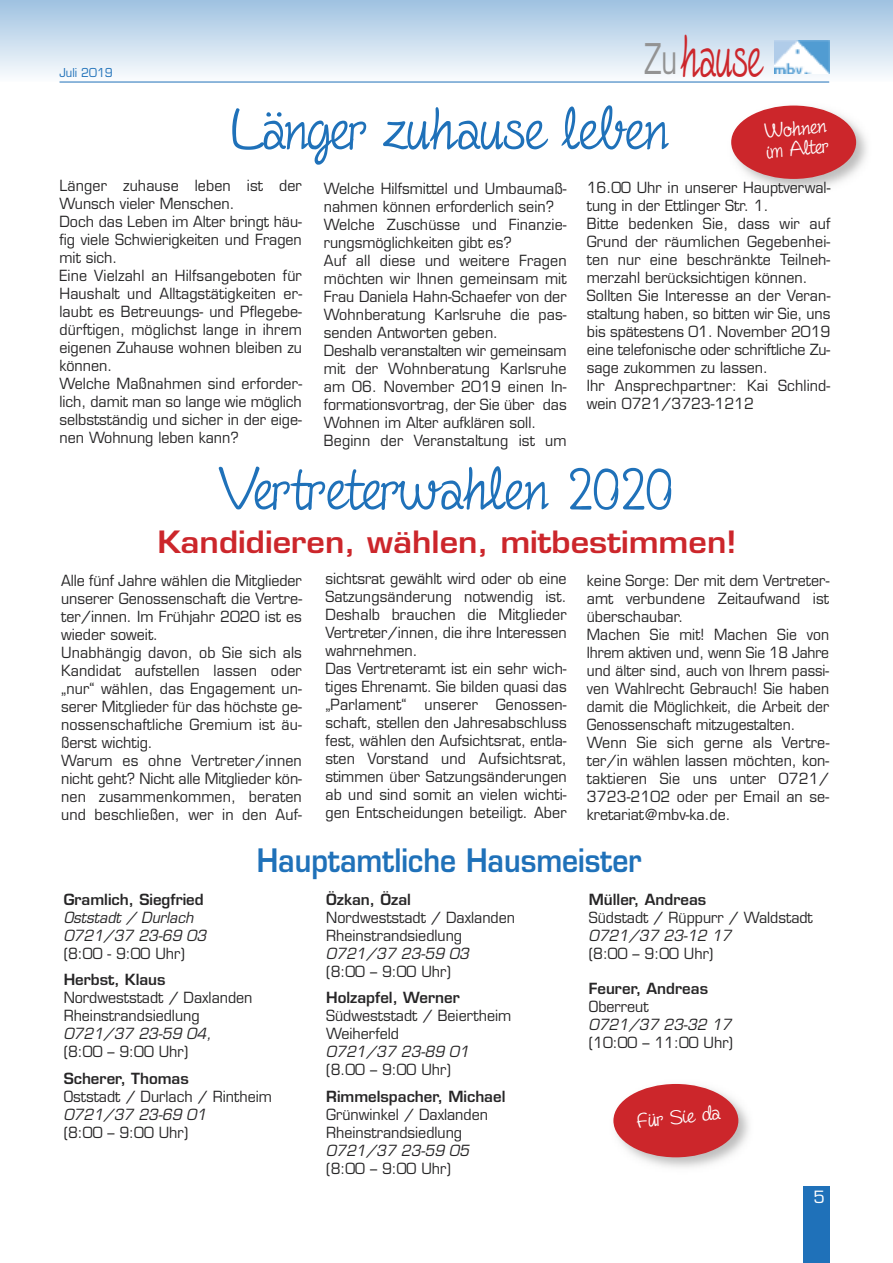
<style>
.page{position:relative;width:893px;height:1263px;background:#fff}
.page>*{position:absolute;margin:0;border:0;box-sizing:border-box;transform-origin:0 0}
.t1{font:66.6px "Fineliner Script";color:#1f71b9}
.t2{font:66.3px "Fineliner Script";color:#cc262b;scale:.7 1}
.t3{font:66px "Fineliner Script";color:#1f71b9}
.t4{font:600 31.5px "Eurostile";color:#1f71b9;scale:.89 1}
.t5{font:600 30px "Eurostile";color:#cc262b;scale:1.08 1}
.t6{font:23.1px/20.4px "Fineliner Script";color:#fff;scale:1.07 1}
.t7{font:16.5px "Eurostile";color:#fff}
.t8{font:15px/18px "Eurostile";color:#272627;scale:.95 1}
.t9{font:italic 15px/18px "Eurostile";letter-spacing:.005em;color:#272627;scale:.95 1}
.t10{font:600 15px "Eurostile";color:#272627}
.t11{font:12px "Eurostile";color:#1f71b9;scale:.95 1}
.s1{font-family:"Eurostile";font-size:41.25px;color:#939393}
</style>
<div class="page">
<img style="left:613px;top:1083px;width:136px;height:85px">
<div style="left:613px;top:1084px;width:125px;height:73px;background:#cc262b;border-radius:50%"></div>
<img style="left:731px;top:105px;width:136px;height:85px">
<div style="left:731px;top:106px;width:125px;height:73px;background:#cc262b;border-radius:50%"></div>
<div style="left:0;top:0;width:893px;height:82px;background:linear-gradient(to bottom,#9ec1e1,#fafcfe)"></div>
<img style="left:774px;top:41px;width:55px;height:32px">
<div style="left:803px;top:1186px;width:26px;height:77px;background:#1f71b9"></div>
<hr style="left:60px;top:82px;width:769px;height:1px;background:#1f71b9">
<p class="t11" style="left:60px;top:68px;width:58px">Juli 2019</p>
<h2 class="t2" style="left:644px;top:22px;width:170px"><span class="s1">Zu</span>hause</h2>
<h3 class="t3" style="left:231px;top:94px;width:439px">Länger zuhause leben</h3>
<p class="t8" style="left:60px;top:178px;width:257px">Länger zuhause leben ist der<br>Wunsch vieler Menschen.<br>Doch das Leben im Alter bringt häu&shy;fig viele Schwierigkeiten und Fragen mit sich.<br>Eine Vielzahl an Hilfsangeboten für<br>Haushalt und Alltagstätigkeiten er&shy;laubt es Betreuungs- und Pflegebe&shy;dürftigen, möglichst lange in ihrem eigenen Zuhause wohnen bleiben zu können.<br>Welche Maßnahmen sind erforder&shy;lich, damit man so lange wie möglich selbstständig und sicher in der eige&shy;nen Wohnung leben kann?</p>
<p class="t8" style="left:324px;top:181px;width:257px">Welche Hilfsmittel und Umbaumaß&shy;nahmen können erforderlich sein?<br>Welche Zuschüsse und Finanzie&shy;rungsmöglichkeiten gibt es?<br>Auf all diese und weitere Fragen möchten wir Ihnen gemeinsam mit<br>Frau Daniela Hahn-Schaefer von der<br>Wohnberatung Karlsruhe die pas&shy;senden Antworten geben.<br>Deshalb veranstalten wir gemeinsam mit der Wohnberatung Karlsruhe am 06. November 2019 einen In&shy;formationsvortrag, der Sie über das<br>Wohnen im Alter aufklären soll.<br>Beginn der Veranstaltung ist um</p>
<p class="t8" style="left:587px;top:180px;width:258px">16.00 Uhr in unserer Hauptverwal&shy;tung in der Ettlinger Str. 1.<br>Bitte bedenken Sie, dass wir auf<br>Grund der räumlichen Gegebenhei&shy;ten nur eine beschränkte Teilneh&shy;merzahl berücksichtigen können.<br>Sollten Sie Interesse an der Veran&shy;staltung haben, so bitten wir Sie, uns bis spätestens 01. November 2019 eine telefonische oder schriftliche Zu&shy;sage zukommen zu lassen.<br>Ihr Ansprechpartner: Kai Schlind&shy;wein 0721/3723-1212</p>
<h3 class="t6" style="left:763px;top:122px;width:60px;rotate:-6deg">Wohnen im Alter</h3>
<h1 class="t1" style="left:218px;top:454px;width:457px">Vertreterwahlen 2020</h1>
<h3 class="t5" style="left:157px;top:530px;width:538px">Kandidieren, wählen, mitbestimmen!</h3>
<p class="t8" style="left:587px;top:573px;width:257px">keine Sorge: Der mit dem Vertreter&shy;amt verbundene Zeitaufwand ist überschaubar.<br>Machen Sie mit! Machen Sie von<br>Ihrem aktiven und, wenn Sie 18 Jahre und älter sind, auch von Ihrem passi&shy;ven Wahlrecht Gebrauch! Sie haben damit die Möglichkeit, die Arbeit der<br>Genossenschaft mitzugestalten.<br>Wenn Sie sich gerne als Vertre&shy;ter/in wählen lassen möchten, kon&shy;taktieren Sie uns unter 0721/<br>3723-2102 oder per Email an se&shy;kretariat@mbv-ka.de.</p>
<p class="t8" style="left:61px;top:573px;width:255px">Alle fünf Jahre wählen die Mitglieder unserer Genossenschaft die Vertre&shy;ter/innen. Im Frühjahr 2020 ist es wieder soweit.<br>Unabhängig davon, ob Sie sich als<br>Kandidat aufstellen lassen oder „nur“ wählen, das Engagement un&shy;serer Mitglieder für das höchste ge&shy;nossenschaftliche Gremium ist äu&shy;ßerst wichtig.<br>Warum es ohne Vertreter/innen nicht geht? Nicht alle Mitglieder kön&shy;nen zusammenkommen, beraten und beschließen, wer in den Auf-</p>
<p class="t8" style="left:325px;top:571px;width:255px">sichtsrat gewählt wird oder ob eine Satzungsänderung notwendig ist.<br>Deshalb brauchen die Mitglieder Vertreter/innen, die ihre Interessen wahrnehmen.<br>Das Vertreteramt ist ein sehr wich&shy;tiges Ehrenamt. Sie bilden quasi das „Parlament“ unserer Genossen&shy;schaft, stellen den Jahresabschluss fest, wählen den Aufsichtsrat, entla&shy;sten Vorstand und Aufsichtsrat, stimmen über Satzungsänderungen ab und sind somit an vielen wichti&shy;gen Entscheidungen beteiligt. Aber</p>
<h3 class="t4" style="left:257px;top:848px;width:434px">Hauptamtliche Hausmeister</h3>
<p class="t10" style="left:64px;top:893px;width:142px">Gramlich, Siegfried</p>
<p class="t9" style="left:64px;top:910px;width:152px">Oststadt / Durlach<br>0721/37 23-69 03</p>
<p class="t8" style="left:64px;top:946px;width:129px">(8:00 - 9:00 Uhr)</p>
<p class="t10" style="left:64px;top:974px;width:103px">Herbst, Klaus</p>
<p class="t8" style="left:64px;top:990px;width:200px">Nordweststadt / Daxlanden<br>Rheinstrandsiedlung</p>
<p class="t9" style="left:64px;top:1026px;width:157px">0721/37 23-59 04,</p>
<p class="t8" style="left:64px;top:1044px;width:133px">(8:00 – 9:00 Uhr)</p>
<p class="t10" style="left:64px;top:1072px;width:127px">Scherer, Thomas</p>
<p class="t8" style="left:64px;top:1089px;width:221px">Oststadt / Durlach / Rintheim</p>
<p class="t9" style="left:64px;top:1107px;width:152px">0721/37 23-69 01</p>
<p class="t8" style="left:64px;top:1125px;width:133px">(8:00 – 9:00 Uhr)</p>
<p class="t10" style="left:326px;top:893px;width:86px">Özkan, Özal</p>
<p class="t8" style="left:326px;top:910px;width:200px">Nordweststadt / Daxlanden<br>Rheinstrandsiedlung</p>
<p class="t9" style="left:326px;top:946px;width:152px">0721/37 23-59 03</p>
<p class="t8" style="left:326px;top:964px;width:133px">(8:00 – 9:00 Uhr)</p>
<p class="t10" style="left:326px;top:992px;width:135px">Holzapfel, Werner</p>
<p class="t8" style="left:326px;top:1008px;width:196px">Südweststadt / Beiertheim<br>Weiherfeld</p>
<p class="t9" style="left:326px;top:1044px;width:152px">0721/37 23-89 01</p>
<p class="t8" style="left:326px;top:1062px;width:133px">(8.00 – 9:00 Uhr)</p>
<p class="t10" style="left:326px;top:1090px;width:181px">Rimmelspacher, Michael</p>
<p class="t8" style="left:326px;top:1107px;width:172px">Grünwinkel / Daxlanden<br>Rheinstrandsiedlung</p>
<p class="t9" style="left:326px;top:1143px;width:152px">0721/37 23-59 05</p>
<p class="t8" style="left:326px;top:1161px;width:133px">(8:00 – 9:00 Uhr)</p>
<p class="t10" style="left:589px;top:893px;width:119px">Müller, Andreas</p>
<p class="t8" style="left:589px;top:910px;width:237px">Südstadt / Rüppurr / Waldstadt</p>
<p class="t9" style="left:589px;top:928px;width:152px">0721/37 23-12 17</p>
<p class="t8" style="left:589px;top:946px;width:133px">(8:00 – 9:00 Uhr)</p>
<p class="t10" style="left:589px;top:982px;width:121px">Feurer, Andreas</p>
<p class="t8" style="left:589px;top:999px;width:64px">Oberreut</p>
<p class="t9" style="left:589px;top:1017px;width:152px">0721/37 23-32 17</p>
<p class="t8" style="left:589px;top:1035px;width:153px">(10:00 – 11:00 Uhr)</p>
<h3 class="t6" style="left:636px;top:1111px;width:80px;rotate:-6deg">Für Sie da</h3>
<p class="t7" style="left:813px;top:1190px;width:13px">5</p>
</div>
